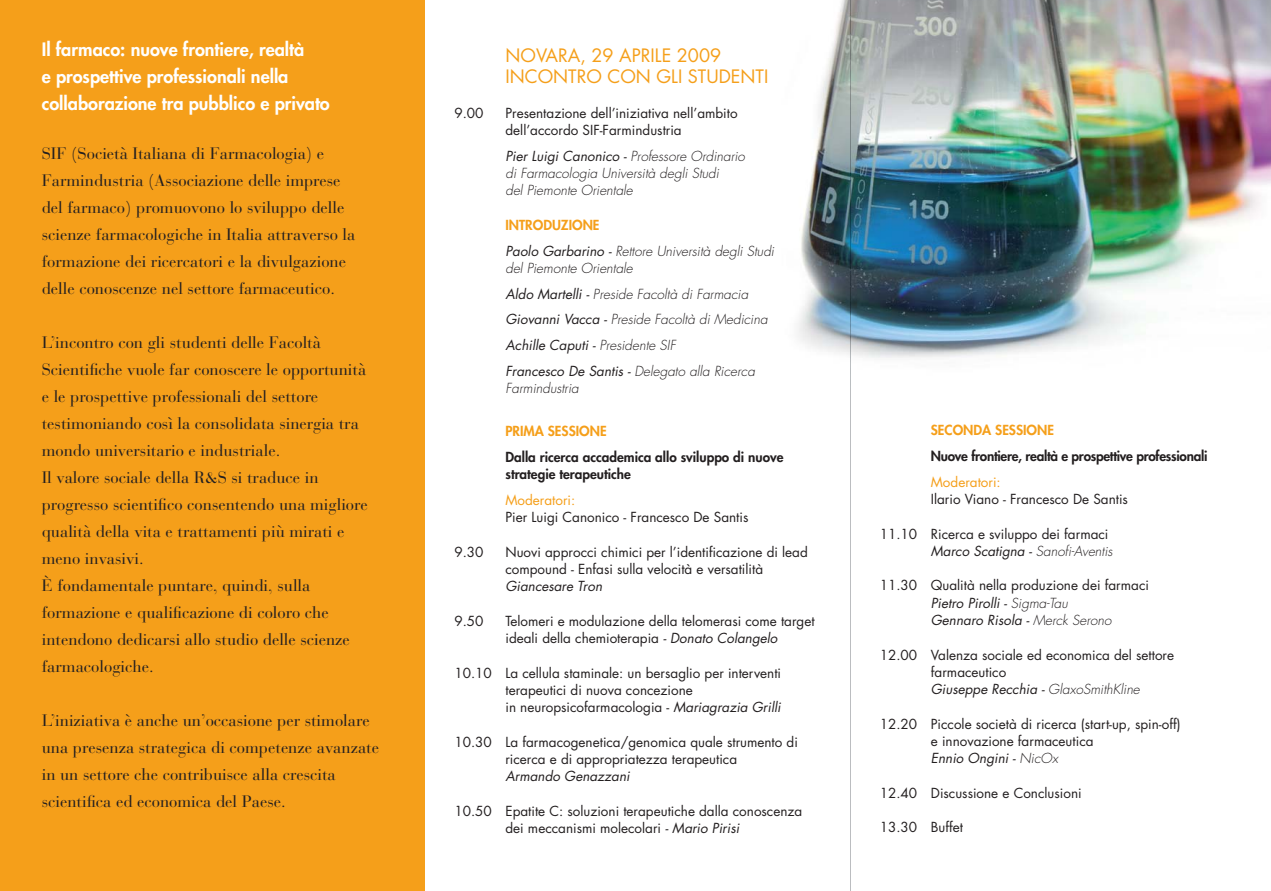
<style>
.page{position:relative;width:1271px;height:891px;background:#fff}
.page>*{position:absolute;margin:0;border:0;box-sizing:border-box;transform-origin:0 0}
.t1{font:800 18px/27px "Futura";color:#fff}
.t2{font:18px/21px "Futura";color:#f59f1a}
.t3{font:16.5px/27px "Bauer Bodoni";color:#231f20}
.t4{font:13.5px/17.2px "Futura";color:#231f20}
.t5{font:italic 300 13.5px/25.8px "Futura";color:#231f20}
.t6{font:800 13.5px/17.2px "Futura";color:#231f20}
.t7{font:800 13.5px "Futura";letter-spacing:-.02em;color:#231f20}
.t8{font:italic 13.5px "Futura";color:#231f20}
.t9{font:800 13.5px "Futura";color:#f59f1a}
.t10{font:13.5px "Futura";color:#f59f1a}
.s1{font-weight:400}
.s2{font-weight:800;font-style:normal;color:#f59f1a}
.s3{font-style:italic}
.s4{font-weight:300;font-style:italic}
</style>
<div class="page">
<img style="left:798px;top:0;width:472px;height:358px">
<div style="left:0;top:0;width:424px;height:891px;background:#f59f1a"></div>
<hr style="left:850px;top:388px;width:1px;height:503px;background:#bbbdc0">
<img style="left:850px;top:0;width:1px;height:388px">
<h1 class="t1" style="left:42px;top:37px;width:289px">Il farmaco: nuove frontiere, realtà<br>e prospettive professionali nella collaborazione tra pubblico e privato</h1>
<p class="t3" style="left:42px;top:141px;width:315px">SIF (Società Italiana di Farmacologia) e Farmindustria (Associazione delle imprese del farmaco) promuovono lo sviluppo delle scienze farmacologiche in Italia attraverso la formazione dei ricercatori e la divulgazione delle conoscenze nel settore farmaceutico.</p>
<p class="t3" style="left:42px;top:330px;width:327px">L’incontro con gli studenti delle Facoltà Scientifiche vuole far conoscere le opportunità e le prospettive professionali del settore testimoniando così la consolidata sinergia tra mondo universitario e industriale.<br>Il valore sociale della R&amp;S si traduce in progresso scientifico consentendo una migliore qualità della vita e trattamenti più mirati e meno invasivi.<br>È fondamentale puntare, quindi, sulla formazione e qualificazione di coloro che intendono dedicarsi allo studio delle scienze farmacologiche.</p>
<p class="t3" style="left:42px;top:708px;width:339px">L’iniziativa è anche un’occasione per stimolare una presenza strategica di competenze avanzate in un settore che contribuisce alla crescita scientifica ed economica del Paese.</p>
<h1 class="t2" style="left:505px;top:47px;width:264px">NOVARA, 29 APRILE 2009<br>INCONTRO CON GLI STUDENTI</h1>
<p class="t4" style="left:454px;top:105px;width:31px">9.00</p>
<p class="t4" style="left:505px;top:105px;width:234px">Presentazione dell’iniziativa nell’ambito dell’accordo SIF-Farmindustria</p>
<p class="t5" style="left:505px;top:148px;width:241px;line-height:17.2px"><span class="s1">Pier Luigi Canonico -</span> Professore Ordinario di Farmacologia Università degli Studi<br>del Piemonte Orientale</p>
<p class="t5" style="left:505px;top:213px;width:270px"><span class="s2">INTRODUZIONE<br></span><span class="s1">Paolo Garbarino -</span> Rettore Università degli Studi</p>
<p class="t5" style="left:505px;top:256px;width:264px">del Piemonte Orientale<br><span class="s1">Aldo Martelli -</span> Preside Facoltà di Farmacia <span class="s1">Giovanni Vacca -</span> Preside Facoltà di Medicina <span class="s1">Achille Caputi -</span> Presidente SIF<br><span class="s1">Francesco De Santis -</span> Delegato alla Ricerca</p>
<p class="t5" style="left:505px;top:376px;width:75px">Farmindustria</p>
<p class="t9" style="left:505px;top:425px;width:103px">PRIMA SESSIONE</p>
<p class="t6" style="left:505px;top:449px;width:279px">Dalla ricerca accademica allo sviluppo di nuove strategie terapeutiche</p>
<p class="t10" style="left:505px;top:494px;width:71px">Moderatori:</p>
<p class="t4" style="left:505px;top:510px;width:244px">Pier Luigi Canonico - Francesco De Santis</p>
<p class="t4" style="left:454px;top:544px;width:31px">9.30</p>
<p class="t4" style="left:505px;top:544px;width:304px">Nuovi approcci chimici per l’identificazione di lead compound - Enfasi sulla velocità e versatilità</p>
<p class="t8" style="left:505px;top:580px;width:98px">Giancesare Tron</p>
<p class="t4" style="left:454px;top:613px;width:31px">9.50</p>
<p class="t4" style="left:505px;top:613px;width:311px">Telomeri e modulazione della telomerasi come target ideali della chemioterapia <span class="s3">- Donato Colangelo</span></p>
<p class="t4" style="left:505px;top:665px;width:277px;text-indent:-51px">10.10 La cellula staminale: un bersaglio per interventi terapeutici di nuova concezione<br>in neuropsicofarmacologia - <span class="s3">Mariagrazia Grilli</span></p>
<p class="t4" style="left:505px;top:734px;width:294px;text-indent:-51px">10.30 La farmacogenetica/genomica quale strumento di ricerca e di appropriatezza terapeutica</p>
<p class="t8" style="left:505px;top:770px;width:126px">Armando Genazzani</p>
<p class="t4" style="left:505px;top:803px;width:298px;text-indent:-51px">10.50 Epatite C: soluzioni terapeutiche dalla conoscenza dei meccanismi molecolari <span class="s3">- Mario Pirisi</span></p>
<p class="t9" style="left:930px;top:424px;width:125px">SECONDA SESSIONE</p>
<p class="t7" style="left:930px;top:450px;width:278px">Nuove frontiere, realtà e prospettive professionali</p>
<p class="t10" style="left:930px;top:476px;width:71px">Moderatori:</p>
<p class="t4" style="left:930px;top:492px;width:199px">Ilario Viano - Francesco De Santis</p>
<p class="t4" style="left:930px;top:526px;width:183px;text-indent:-51px">11.10 Ricerca e sviluppo dei farmaci<br><span class="s3">Marco Scatigna -</span> <span class="s4">Sanofi-Aventis</span></p>
<p class="t4" style="left:930px;top:578px;width:220px;text-indent:-51px">11.30 Qualità nella produzione dei farmaci<br><span class="s3">Pietro Pirolli -</span> <span class="s4">Sigma-Tau<br></span><span class="s3">Gennaro Risola -</span> <span class="s4">Merck Serono</span></p>
<p class="t4" style="left:930px;top:647px;width:245px;text-indent:-51px">12.00 Valenza sociale ed economica del settore farmaceutico<br><span class="s3">Giuseppe Recchia -</span> <span class="s4">GlaxoSmithKline</span></p>
<p class="t4" style="left:930px;top:716px;width:251px;text-indent:-51px">12.20 Piccole società di ricerca (start-up, spin-off) e innovazione farmaceutica<br><span class="s3">Ennio Ongini -</span> <span class="s4">NicOx</span></p>
<p class="t4" style="left:879px;top:785px;width:203px">12.40 Discussione e Conclusioni</p>
<p class="t4" style="left:879px;top:819px;width:85px">13.30 Buffet</p>
</div>
